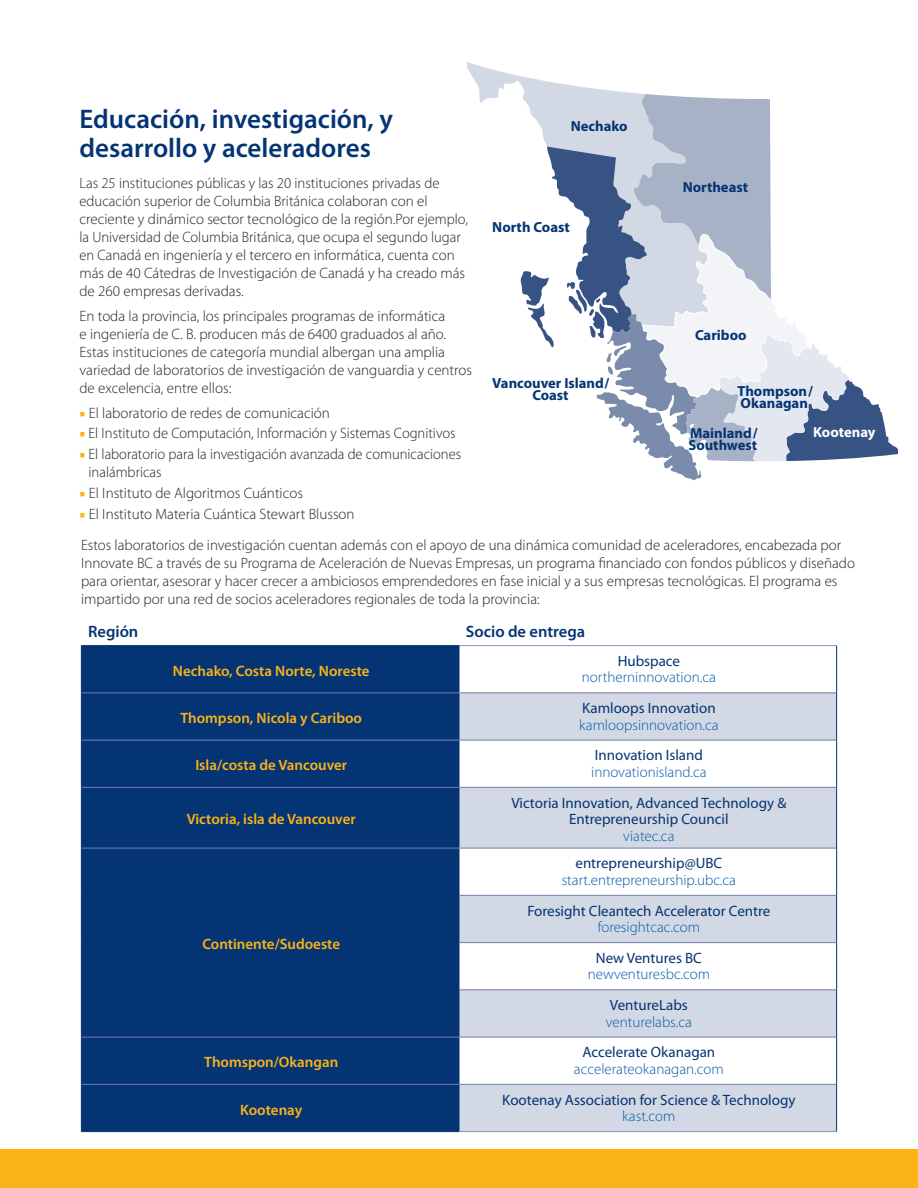
<style>
.page{position:relative;width:918px;height:1188px;background:#fff}
.page>*{position:absolute;margin:0;border:0;box-sizing:border-box;transform-origin:0 0}
.Header_SUPER_blue_18{font:600 27px/28.5px "Myriad Pro";color:#053474}
.t1{font:600 16.5px "Myriad Pro";color:#053474}
.Body_10pt_13_0_track{font:300 15px/18px "Myriad Pro";color:#231f20}
.Table_Text_11_13{font:300 15px/16.5px "Myriad Pro";color:#015aaa;text-align:center}
.Table_Text_11_13-2{font:15px/16.5px "Myriad Pro";color:#053474;text-align:center}
.Table_Text_11_13-3{font:600 15px "Myriad Pro";color:#fbb416}
.t2{font:700 14.55px/12px "Myriad Pro";color:#053474}
.t3{font:700 14.55px "Myriad Pro";color:#fff}
.s1{font-family:"Minion Pro";font-weight:400;color:#fbb416}
.s2{font-weight:400;color:#053474}
.s3{font-weight:300;color:#015aaa}
</style>
<div class="page">
<svg style="left:466px;top:62px;width:177px;height:41px"></svg>
<svg style="left:520px;top:94px;width:378px;height:386px"></svg>
<div style="left:0;top:1150px;width:918px;height:38px;background:#fbb416"></div>
<div style="left:82px;top:646px;width:377px;height:94px;background:#053474"></div>
<svg style="left:460px;top:693px;width:376px;height:438px;fill:#d3d9e4"></svg>
<div style="left:82px;top:741px;width:377px;height:390px;background:#053474"></div>
<hr style="left:81px;top:645px;width:378px;height:1px;background:#053474">
<hr style="left:81px;top:646px;width:1px;height:47px;background:#053474">
<hr style="left:459px;top:646px;width:1px;height:46px;background:#053474">
<hr style="left:836px;top:646px;width:1px;height:47px;background:#053474">
<hr style="left:81px;top:693px;width:1px;height:47px;background:#053474">
<hr style="left:459px;top:693px;width:1px;height:47px;background:#053474">
<hr style="left:836px;top:693px;width:1px;height:47px;background:#053474">
<hr style="left:81px;top:740px;width:1px;height:47px;background:#053474">
<hr style="left:459px;top:740px;width:1px;height:47px;background:#053474">
<hr style="left:836px;top:740px;width:1px;height:47px;background:#053474">
<hr style="left:81px;top:787px;width:1px;height:61px;background:#053474">
<hr style="left:459px;top:788px;width:1px;height:60px;background:#053474">
<hr style="left:836px;top:787px;width:1px;height:61px;background:#053474">
<hr style="left:459px;top:645px;width:378px;height:1px;background:#8891b8">
<hr style="left:81px;top:848px;width:1px;height:47px;background:#053474">
<hr style="left:81px;top:895px;width:1px;height:48px;background:#053474">
<hr style="left:81px;top:943px;width:1px;height:47px;background:#053474">
<hr style="left:81px;top:990px;width:1px;height:47px;background:#053474">
<hr style="left:459px;top:848px;width:1px;height:47px;background:#053474">
<hr style="left:836px;top:848px;width:1px;height:47px;background:#053474">
<hr style="left:459px;top:895px;width:1px;height:48px;background:#053474">
<hr style="left:836px;top:895px;width:1px;height:48px;background:#053474">
<hr style="left:459px;top:943px;width:1px;height:47px;background:#053474">
<hr style="left:836px;top:943px;width:1px;height:47px;background:#053474">
<hr style="left:459px;top:990px;width:1px;height:47px;background:#053474">
<hr style="left:836px;top:990px;width:1px;height:47px;background:#053474">
<hr style="left:81px;top:1037px;width:1px;height:47px;background:#053474">
<hr style="left:459px;top:1037px;width:1px;height:47px;background:#053474">
<hr style="left:836px;top:1037px;width:1px;height:47px;background:#053474">
<hr style="left:81px;top:1084px;width:1px;height:47px;background:#053474">
<hr style="left:459px;top:1085px;width:1px;height:46px;background:#053474">
<hr style="left:836px;top:1084px;width:1px;height:47px;background:#053474">
<hr style="left:81px;top:1131px;width:378px;height:1px;background:#053474">
<hr style="left:459px;top:1131px;width:378px;height:1px;background:#8891b8">
<hr style="left:82px;top:692px;width:377px;height:1px;background:#737da9">
<hr style="left:459px;top:692px;width:377px;height:1px;background:#737da9">
<hr style="left:82px;top:740px;width:377px;height:1px;background:#737da9">
<hr style="left:459px;top:740px;width:377px;height:1px;background:#737da9">
<hr style="left:82px;top:787px;width:377px;height:1px;background:#737da9">
<hr style="left:459px;top:787px;width:377px;height:1px;background:#737da9">
<hr style="left:82px;top:848px;width:377px;height:1px;background:#737da9">
<hr style="left:459px;top:848px;width:377px;height:1px;background:#737da9">
<hr style="left:459px;top:895px;width:377px;height:1px;background:#737da9">
<hr style="left:459px;top:942px;width:377px;height:1px;background:#737da9">
<hr style="left:459px;top:989px;width:377px;height:1px;background:#737da9">
<hr style="left:82px;top:1037px;width:377px;height:1px;background:#737da9">
<hr style="left:459px;top:1037px;width:377px;height:1px;background:#737da9">
<hr style="left:82px;top:1084px;width:377px;height:1px;background:#737da9">
<hr style="left:459px;top:1084px;width:377px;height:1px;background:#737da9">
<p class="Header_SUPER_blue_18" style="left:79px;top:104px;width:315px">Educación, investigación, y desarrollo y aceleradores</p>
<p class="Body_10pt_13_0_track" style="left:79px;top:174px;width:390px">Las 25 instituciones públicas y las 20 instituciones privadas de educación superior de Columbia Británica colaboran con el creciente y dinámico sector tecnológico de la región.Por ejemplo, la Universidad de Columbia Británica, que ocupa el segundo lugar en Canadá en ingeniería y el tercero en informática, cuenta con más de 40 Cátedras de Investigación de Canadá y ha creado más de 260 empresas derivadas.</p>
<p class="Body_10pt_13_0_track" style="left:79px;top:307px;width:394px">En toda la provincia, los principales programas de informática<br>e ingeniería de C. B. producen más de 6400 graduados al año.<br>Estas instituciones de categoría mundial albergan una amplia variedad de laboratorios de investigación de vanguardia y centros de excelencia, entre ellos:</p>
<p class="Body_10pt_13_0_track" style="left:79px;top:404px;width:252px"><span class="s1">■</span> El laboratorio de redes de comunicación</p>
<p class="Body_10pt_13_0_track" style="left:79px;top:424px;width:378px"><span class="s1">■</span> El Instituto de Computación, Información y Sistemas Cognitivos</p>
<p class="Body_10pt_13_0_track" style="left:89px;top:445px;width:374px;text-indent:-9px"><span class="s1">■</span> El laboratorio para la investigación avanzada de comunicaciones inalámbricas</p>
<p class="Body_10pt_13_0_track" style="left:79px;top:484px;width:225px"><span class="s1">■</span> El Instituto de Algoritmos Cuánticos</p>
<p class="Body_10pt_13_0_track" style="left:79px;top:504px;width:277px"><span class="s1">■</span> El Instituto Materia Cuántica Stewart Blusson</p>
<p class="t2" style="left:571px;top:120px;width:58px">Nechako</p>
<p class="t2" style="left:492px;top:221px;width:79px">North Coast</p>
<p class="t2" style="left:492px;top:376px;width:119px;text-align:center">Vancouver Island/<br>Coast</p>
<p class="t2" style="left:683px;top:181px;width:67px">Northeast</p>
<p class="t2" style="left:695px;top:329px;width:53px">Cariboo</p>
<p class="t2" style="left:738px;top:385px;width:77px">Thompson/<br>Okanagan</p>
<p class="t2" style="left:688px;top:426px;width:71px">Mainland/<br>Southwest</p>
<p class="t3" style="left:813px;top:423px;width:64px">Kootenay</p>
<p class="Body_10pt_13_0_track" style="left:81px;top:536px;width:776px">Estos laboratorios de investigación cuentan además con el apoyo de una dinámica comunidad de aceleradores, encabezada por Innovate BC a través de su Programa de Aceleración de Nuevas Empresas, un programa financiado con fondos públicos y diseñado para orientar, asesorar y hacer crecer a ambiciosos emprendedores en fase inicial y a sus empresas tecnológicas. El programa es impartido por una red de socios aceleradores regionales de toda la provincia:</p>
<p class="t1" style="left:88px;top:621px;width:52px">Región</p>
<p class="t1" style="left:466px;top:621px;width:121px">Socio de entrega</p>
<p class="Table_Text_11_13-3" style="left:173px;top:661px;width:198px">Nechako, Costa Norte, Noreste</p>
<p class="Table_Text_11_13" style="left:582px;top:652px;width:135px"><span class="s2">Hubspace </span>northerninnovation.ca</p>
<p class="Table_Text_11_13-3" style="left:180px;top:709px;width:183px">Thompson, Nicola y Cariboo</p>
<p class="Table_Text_11_13" style="left:579px;top:700px;width:141px;text-align:left"><span class="s2">Kamloops Innovation </span>kamloopsinnovation.ca</p>
<p class="Table_Text_11_13-3" style="left:195px;top:756px;width:153px">Isla/costa de Vancouver</p>
<p class="Table_Text_11_13" style="left:591px;top:747px;width:117px;text-align:left"><span class="s2">Innovation Island </span>innovationisland.ca</p>
<p class="Table_Text_11_13-3" style="left:187px;top:810px;width:171px">Victoria, isla de Vancouver</p>
<p class="Table_Text_11_13-2" style="left:511px;top:794px;width:277px">Victoria Innovation, Advanced Technology &amp;<br>Entrepreneurship Council<br><span class="s3">viatec.ca</span></p>
<p class="Table_Text_11_13-3" style="left:202px;top:935px;width:139px">Continente/Sudoeste</p>
<p class="Table_Text_11_13" style="left:562px;top:855px;width:176px"><span class="s2">entrepreneurship@UBC </span>start.entrepreneurship.ubc.ca</p>
<p class="Table_Text_11_13-2" style="left:527px;top:902px;width:245px">Foresight Cleantech Accelerator Centre <span class="s3">foresightcac.com</span></p>
<p class="Table_Text_11_13" style="left:588px;top:949px;width:124px"><span class="s2">New Ventures BC </span>newventuresbc.com</p>
<p class="Table_Text_11_13" style="left:606px;top:997px;width:87px;text-align:left"><span class="s2">VentureLabs </span>venturelabs.ca</p>
<p class="Table_Text_11_13-3" style="left:204px;top:1053px;width:135px">Thomspon/Okangan</p>
<p class="Table_Text_11_13" style="left:574px;top:1044px;width:151px"><span class="s2">Accelerate Okanagan </span>accelerateokanagan.com</p>
<p class="Table_Text_11_13-3" style="left:240px;top:1100px;width:63px">Kootenay</p>
<p class="Table_Text_11_13-2" style="left:502px;top:1091px;width:295px">Kootenay Association for Science &amp; Technology <span class="s3">kast.com</span></p>
</div>
